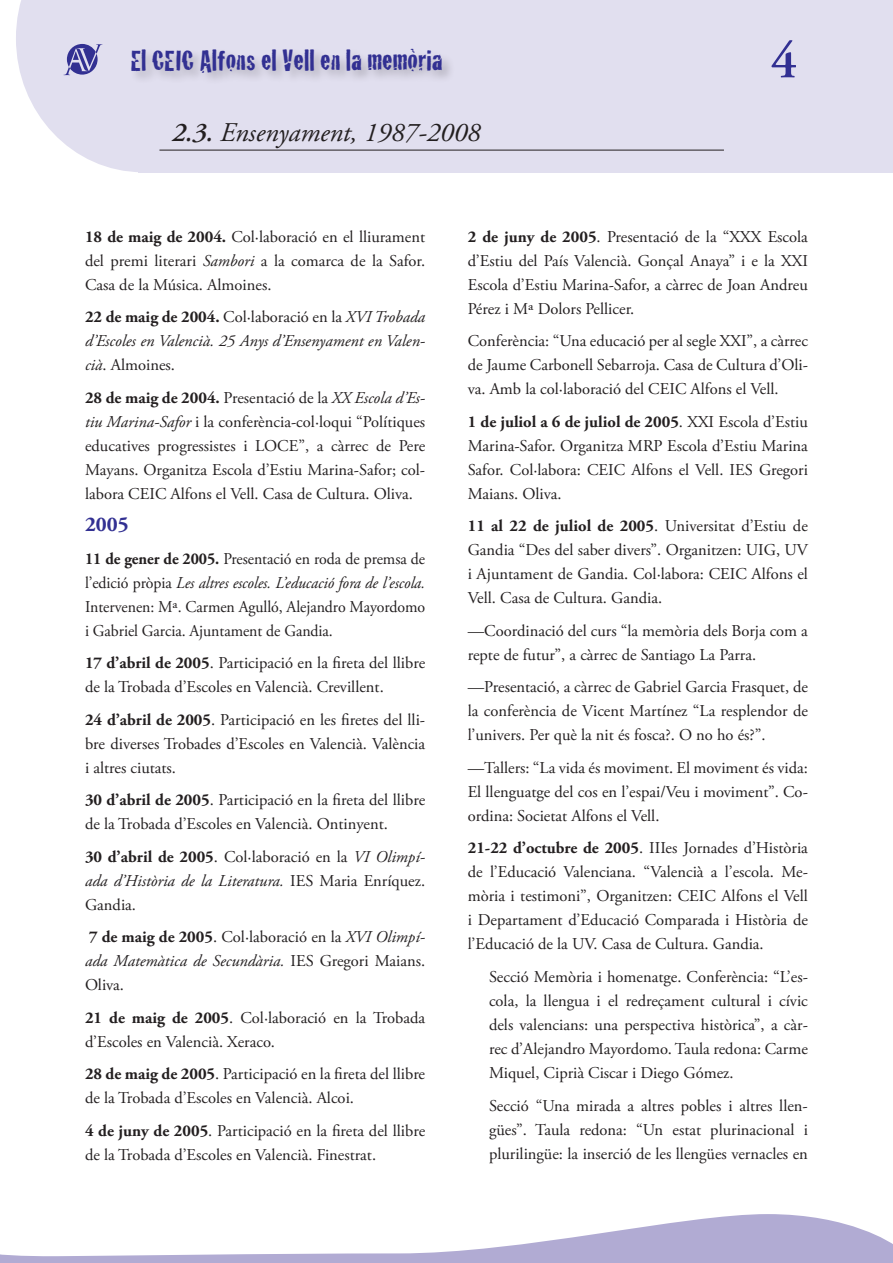
<style>
.page{position:relative;width:893px;height:1263px;background:#fff}
.page>*{position:absolute;margin:0;border:0;box-sizing:border-box;transform-origin:0 0}
.t1{font:600 52.5px "Adobe Garamond Pro";color:#323092}
.t2{font:30px "Cracked";color:#323092}
.t3{font:italic 27px "Adobe Garamond Pro";color:#231f20}
.t4{font:700 21px "Adobe Garamond Pro";color:#323092}
.t5{font:16.5px/24px "Adobe Garamond Pro";color:#231f20;text-align:justify}
.t6{font:16.5px/24px "Adobe Garamond Pro";color:#231f20;text-align:justify;scale:.96 1}
.t7{font:italic 16.5px/24px "Adobe Garamond Pro";color:#231f20;text-align:justify}
.s1{font-weight:600}
.s2{font-weight:700}
.s3{font-style:italic}
.s4{font-weight:700;font-style:normal}
.s5{font-style:normal}
</style>
<div class="page">
<div style="left:138px;top:0;width:755px;height:172px;background:#e1dfef"></div>
<hr style="left:159px;top:150px;width:565px;height:1px;background:#231f20">
<svg style="left:16px;top:0;width:253px;height:172px"></svg>
<div style="left:129px;top:47px;width:326px;height:39px;background:#231f20;opacity:.25"></div>
<svg style="left:0;top:1214px;width:893px;height:49px"></svg>
<h2 class="t2" style="left:131px;top:37px;width:313px">El CEIC Alfons el Vell en la memòria</h2>
<h1 class="t1" style="left:771px;top:30px;width:28px">4</h1>
<h3 class="t3" style="left:172px;top:116px;width:310px"><span class="s1">2.3.</span> Ensenyament, 1987-2008</h3>
<p class="t5" style="left:85px;top:225px;width:342px"><span class="s2">18 de maig de 2004.</span> Col·laboració en el lliurament del premi literari <span class="s3">Sambori</span> a la comarca de la Safor.<br>Casa de la Música. Almoines.</p>
<p class="t7" style="left:85px;top:305px;width:342px"><span class="s4">22 de maig de 2004.</span> <span class="s5">Col·laboració en la</span> XVI Trobada d’Escoles en Valencià. 25 Anys d’Ensenyament en Valen&shy;cià<span class="s5">. Almoines.</span></p>
<p class="t5" style="left:85px;top:386px;width:342px"><span class="s2">28 de maig de 2004.</span> Presentació de la <span class="s3">XX Escola d’Es&shy;tiu Marina-Safor</span> i la conferència-col·loqui “Polítiques educatives progressistes i LOCE”, a càrrec de Pere Mayans. Organitza Escola d’Estiu Marina-Safor; col· labora CEIC Alfons el Vell. Casa de Cultura. Oliva.</p>
<p class="t4" style="left:85px;top:512px;width:45px">2005</p>
<p class="t6" style="left:85px;top:547px;width:356px"><span class="s2">11 de gener de 2005.</span> Presentació en roda de premsa de l’edició pròpia <span class="s3">Les altres escoles. L’educació fora de l’escola.<br></span>Intervenen: Mª. Carmen Agulló, Alejandro Mayordomo i Gabriel Garcia. Ajuntament de Gandia.</p>
<p class="t5" style="left:85px;top:651px;width:342px"><span class="s2">17 d’abril de 2005</span>. Participació en la fireta del llibre de la Trobada d’Escoles en Valencià. Crevillent.</p>
<p class="t5" style="left:85px;top:708px;width:342px"><span class="s2">24 d’abril de 2005</span>. Participació en les firetes del lli&shy;bre diverses Trobades d’Escoles en Valencià. València i altres ciutats.</p>
<p class="t5" style="left:85px;top:788px;width:342px"><span class="s2">30 d’abril de 2005</span>. Participació en la fireta del llibre de la Trobada d’Escoles en Valencià. Ontinyent.</p>
<p class="t5" style="left:85px;top:845px;width:342px"><span class="s2">30 d’abril de 2005</span>. Col·laboració en la <span class="s3">VI Olimpí&shy;ada d’Història de la Literatura.</span> IES Maria Enríquez.<br>Gandia.</p>
<p class="t5" style="left:85px;top:926px;width:342px"><span class="s2">7 de maig de 2005</span>. Col·laboració en la <span class="s3">XVI Olimpí&shy;ada Matemàtica de Secundària.</span> IES Gregori Maians.<br>Oliva.</p>
<p class="t5" style="left:85px;top:1006px;width:342px"><span class="s2">21 de maig de 2005</span>. Col·laboració en la Trobada d’Escoles en Valencià. Xeraco.</p>
<p class="t5" style="left:85px;top:1063px;width:342px"><span class="s2">28 de maig de 2005</span>. Participació en la fireta del llibre de la Trobada d’Escoles en Valencià. Alcoi.</p>
<p class="t5" style="left:85px;top:1119px;width:342px"><span class="s2">4 de juny de 2005</span>. Participació en la fireta del llibre de la Trobada d’Escoles en Valencià. Finestrat.</p>
<p class="t5" style="left:468px;top:225px;width:342px"><span class="s2">2 de juny de 2005</span>. Presentació de la “XXX Escola d’Estiu del País Valencià. Gonçal Anaya” i e la XXI Escola d’Estiu Marina-Safor, a càrrec de Joan Andreu Pérez i Mª Dolors Pellicer.</p>
<p class="t5" style="left:468px;top:330px;width:342px">Conferència: “Una educació per al segle XXI”, a càrrec de Jaume Carbonell Sebarroja. Casa de Cultura d’Oli&shy;va. Amb la col·laboració del CEIC Alfons el Vell.</p>
<p class="t5" style="left:468px;top:410px;width:342px"><span class="s2">1 de juliol a 6 de juliol de 2005</span>. XXI Escola d’Estiu Marina-Safor. Organitza MRP Escola d’Estiu Marina Safor. Col·labora: CEIC Alfons el Vell. IES Gregori Maians. Oliva.</p>
<p class="t5" style="left:468px;top:515px;width:342px"><span class="s2">11 al 22 de juliol de 2005</span>. Universitat d’Estiu de Gandia “Des del saber divers”. Organitzen: UIG, UV i Ajuntament de Gandia. Col·labora: CEIC Alfons el Vell. Casa de Cultura. Gandia.</p>
<p class="t5" style="left:468px;top:619px;width:342px">—Coordinació del curs “la memòria dels Borja com a repte de futur”, a càrrec de Santiago La Parra.</p>
<p class="t5" style="left:468px;top:676px;width:342px">—Presentació, a càrrec de Gabriel Garcia Frasquet, de la conferència de Vicent Martínez “La resplendor de l’univers. Per què la nit és fosca?. O no ho és?”.</p>
<p class="t5" style="left:468px;top:756px;width:342px">—Tallers: “La vida és moviment. El moviment és vida:<br>El llenguatge del cos en l’espai/Veu i moviment”. Co&shy;ordina: Societat Alfons el Vell.</p>
<p class="t5" style="left:468px;top:837px;width:342px"><span class="s2">21-22 d’octubre de 2005</span>. IIIes Jornades d’Història de l’Educació Valenciana. “Valencià a l’escola. Me&shy;mòria i testimoni”, Organitzen: CEIC Alfons el Vell i Departament d’Educació Comparada i Història de l’Educació de la UV. Casa de Cultura. Gandia.</p>
<p class="t5" style="left:489px;top:965px;width:320px">Secció Memòria i homenatge. Conferència: “L’es&shy;cola, la llengua i el redreçament cultural i cívic dels valencians: una perspectiva històrica”, a càr&shy;rec d’Alejandro Mayordomo. Taula redona: Carme Miquel, Ciprià Ciscar i Diego Gómez.</p>
<p class="t5" style="left:489px;top:1094px;width:320px">Secció “Una mirada a altres pobles i altres llen&shy;gües”. Taula redona: “Un estat plurinacional i plurilingüe: la inserció de les llengües vernacles en</p>
</div>
